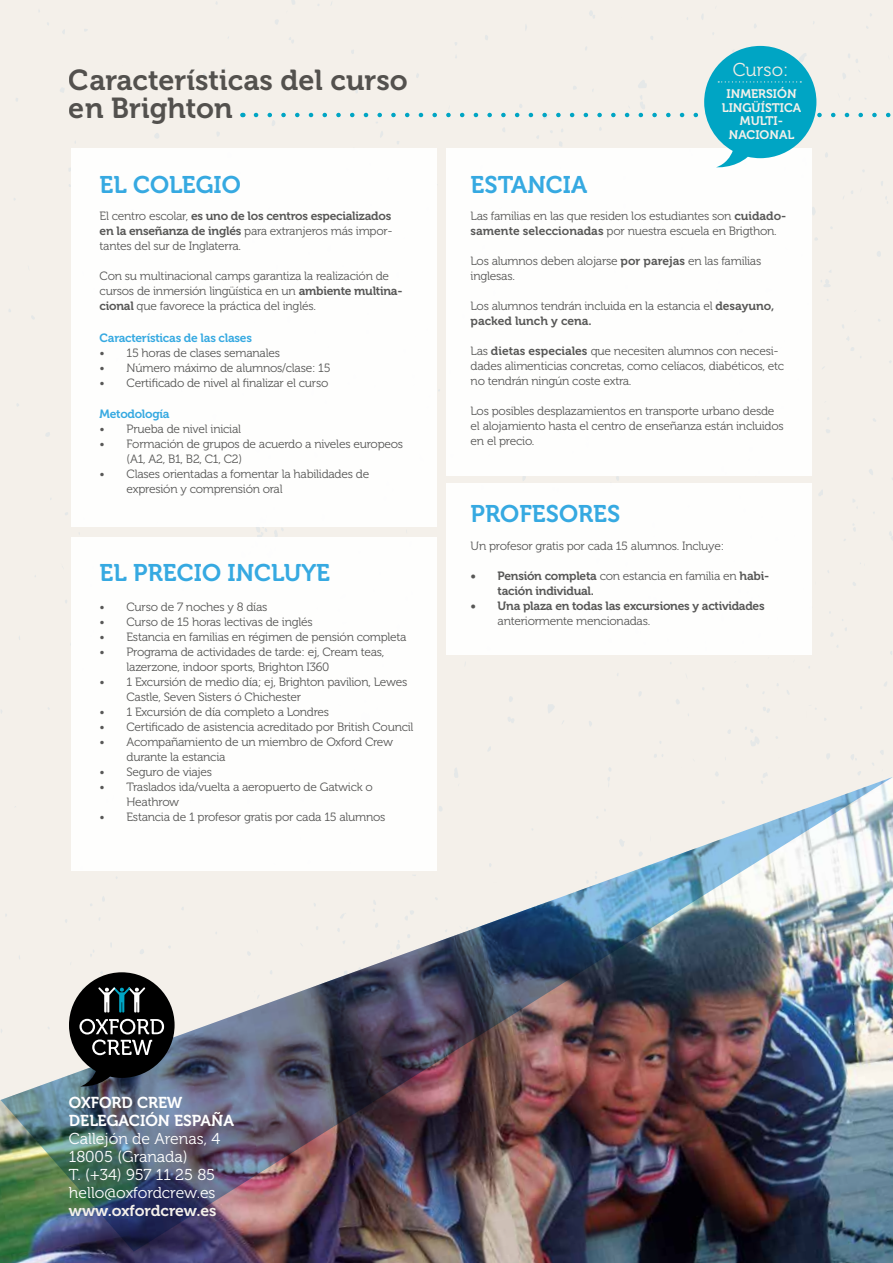
<style>
.page{position:relative;width:893px;height:1263px;background:#fff}
.page>*{position:absolute;margin:0;border:0;box-sizing:border-box;transform-origin:0 0}
.t1{font:28.8px/28.5px "Museo 700";color:#575756}
.t2{font:24px "Museo 700";color:#36a9e1}
.t3{font:18.6px "Museo 300";color:#f0ece5}
.t4{font:15.75px/18px "Museo 300";color:#fff}
.t5{font:15.75px/18px "Museo 700";color:#fff}
.t6{font:15.75px "Museo 700";color:#f4f0ea}
.t7{font:12.45px/13.8px "Museo 700";color:#f4f0ea;text-align:center}
.t8{font:12px/15px "Museo 300";letter-spacing:-.02em;color:#575756}
.t9{font:12px "Museo 700";letter-spacing:-.02em;color:#575756}
.t10{font:12px "Museo 700";letter-spacing:-.02em;color:#36a9e1}
.t11{font:12px "Museo 700";color:#575756}
.s1{font-family:"Museo 300"}
.s2{font-family:"Museo 700"}
</style>
<div class="page">
<div style="left:0;top:0;width:893px;height:777px;background:#f4f0ea"></div>
<img style="left:0;top:777px;width:893px;height:486px">
<img style="left:1px;top:777px;width:892px;height:474px">
<svg style="left:69px;top:972px;width:106px;height:116px;background:#44484b"></svg>
<div style="left:71px;top:537px;width:366px;height:333px;background:#fff"></div>
<div style="left:446px;top:149px;width:366px;height:327px;background:#fff"></div>
<div style="left:446px;top:483px;width:366px;height:172px;background:#fff"></div>
<div style="left:71px;top:149px;width:366px;height:378px;background:#fff"></div>
<svg style="left:256px;top:46px;width:637px;height:123px;background:#d3e7e7"></svg>
<h1 class="t1" style="left:69px;top:66px;width:340px">Características del curso en Brighton</h1>
<h2 class="t2" style="left:100px;top:171px;width:143px">EL COLEGIO</h2>
<p class="t9" style="left:100px;top:209px;width:293px"><span class="s1">El centro escolar,</span> es uno de los centros especializados</p>
<p class="t8" style="left:100px;top:224px;width:294px"><span class="s2">en la enseñanza de inglés</span> para extranjeros más impor&shy;tantes del sur de Inglaterra.</p>
<p class="t8" style="left:100px;top:269px;width:304px">Con su multinacional camps garantiza la realización de cursos de inmersión lingüística en un <span class="s2">ambiente multina&shy;cional</span> que favorece la práctica del inglés.</p>
<p class="t10" style="left:100px;top:331px;width:154px">Características de las clases</p>
<p class="t8" style="left:100px;top:345px;width:182px">• 15 horas de clases semanales</p>
<p class="t8" style="left:100px;top:360px;width:232px">• Número máximo de alumnos/clase: 15</p>
<p class="t8" style="left:100px;top:375px;width:230px">• Certificado de nivel al finalizar el curso</p>
<p class="t10" style="left:100px;top:407px;width:72px">Metodología</p>
<p class="t8" style="left:100px;top:422px;width:143px">• Prueba de nivel inicial</p>
<p class="t8" style="left:127px;top:437px;width:278px;text-indent:-27px">• Formación de grupos de acuerdo a niveles europeos (A1, A2, B1, B2, C1, C2)</p>
<p class="t8" style="left:127px;top:467px;width:244px;text-indent:-27px">• Clases orientadas a fomentar la habilidades de expresión y comprensión oral</p>
<h2 class="t2" style="left:100px;top:559px;width:232px">EL PRECIO INCLUYE</h2>
<p class="t8" style="left:100px;top:599px;width:169px">• Curso de 7 noches y 8 días</p>
<p class="t8" style="left:100px;top:614px;width:215px">• Curso de 15 horas lectivas de inglés</p>
<p class="t8" style="left:100px;top:629px;width:309px">• Estancia en familias en régimen de pensión completa</p>
<p class="t8" style="left:127px;top:644px;width:259px;text-indent:-27px">• Programa de actividades de tarde: ej, Cream teas, lazerzone, indoor sports, Brighton I360</p>
<p class="t8" style="left:127px;top:674px;width:282px;text-indent:-27px">• 1 Excursión de medio día; ej, Brighton pavilion, Lewes<br>Castle, Seven Sisters ó Chichester</p>
<p class="t8" style="left:100px;top:704px;width:231px">• 1 Excursión de día completo a Londres</p>
<p class="t8" style="left:100px;top:719px;width:316px">• Certificado de asistencia acreditado por British Council</p>
<p class="t8" style="left:127px;top:734px;width:268px;text-indent:-27px">• Acompañamiento de un miembro de Oxford Crew durante la estancia</p>
<p class="t8" style="left:100px;top:764px;width:114px">• Seguro de viajes</p>
<p class="t8" style="left:127px;top:779px;width:248px;text-indent:-27px">• Traslados ida/vuelta a aeropuerto de Gatwick o<br>Heathrow</p>
<p class="t8" style="left:100px;top:809px;width:288px">• Estancia de 1 profesor gratis por cada 15 alumnos</p>
<h3 class="t3" style="left:733px;top:59px;width:57px">Curso:</h3>
<h2 class="t2" style="left:471px;top:171px;width:118px">ESTANCIA</h2>
<p class="t7" style="left:722px;top:87px;width:81px">INMERSIÓN<br>LINGÜÍSTICA<br>MULTI-<br>NACIONAL</p>
<p class="t8" style="left:471px;top:209px;width:317px">Las familias en las que residen los estudiantes son <span class="s2">cuidado&shy;samente seleccionadas</span> por nuestra escuela en Brigthon.</p>
<p class="t8" style="left:471px;top:254px;width:292px">Los alumnos deben alojarse <span class="s2">por parejas</span> en las familias inglesas.</p>
<p class="t8" style="left:471px;top:299px;width:305px">Los alumnos tendrán incluida en la estancia el <span class="s2">desayuno,</span></p>
<p class="t11" style="left:471px;top:314px;width:123px">packed lunch y cena.</p>
<p class="t8" style="left:471px;top:344px;width:315px">Las <span class="s2">dietas especiales</span> que necesiten alumnos con necesi&shy;dades alimenticias concretas, como celíacos, diabéticos, etc no tendrán ningún coste extra.</p>
<p class="t8" style="left:471px;top:404px;width:315px">Los posibles desplazamientos en transporte urbano desde el alojamiento hasta el centro de enseñanza están incluidos en el precio.</p>
<h2 class="t2" style="left:471px;top:501px;width:151px">PROFESORES</h2>
<p class="t8" style="left:471px;top:538px;width:255px">Un profesor gratis por cada 15 alumnos. Incluye:</p>
<p class="t8" style="left:471px;top:568px;width:300px"><span class="s2">• Pensión completa</span> con estancia en familia en <span class="s2">habi-</span></p>
<p class="t9" style="left:498px;top:584px;width:98px">tación individual.</p>
<p class="t9" style="left:471px;top:599px;width:295px">• Una plaza en todas las excursiones y actividades</p>
<p class="t8" style="left:498px;top:613px;width:154px">anteriormente mencionadas.</p>
<h3 class="t5" style="left:69px;top:1094px;width:166px">OXFORD CREW<br>DELEGACIÓN ESPAÑA</h3>
<h3 class="t4" style="left:69px;top:1130px;width:153px">Callejón de Arenas, 4<br>18005 (Granada)<br>T. (+34) 957 11 25 85 hello@oxfordcrew.es</h3>
<h3 class="t6" style="left:69px;top:1202px;width:149px">www.oxfordcrew.es</h3>
</div>
